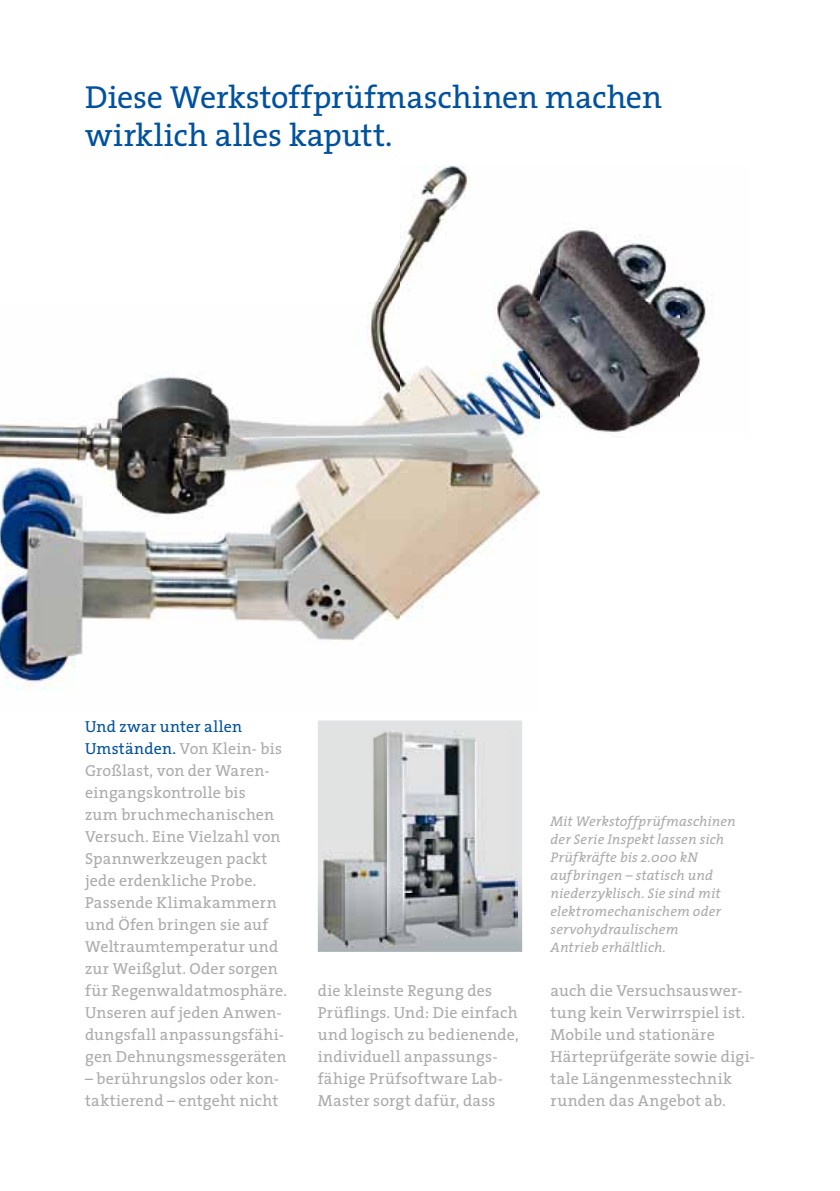
<style>
.page{position:relative;width:840px;height:1191px;background:#fff}
.page>*{position:absolute;margin:0;border:0;box-sizing:border-box;transform-origin:0 0}
.t1{font:32px/38px "The Serif";letter-spacing:-.005em;color:#00519e}
.t2{font:16px/22px "The Serif";letter-spacing:.01em;color:#ababad}
.t3{font:italic 14px/18px "The Serif";letter-spacing:.01em;color:#ababad}
.s1{color:#00519e}
</style>
<div class="page">
<img style="left:0;top:166px;width:706px;height:523px">
<svg style="left:317px;top:720px;width:205px;height:231px;background:#d7d9db"></svg>
<img style="left:322px;top:730px;width:195px;height:218px">
<h1 class="t1" style="left:85px;top:78px;width:578px">Diese Werkstoffprüfmaschinen machen wirklich alles kaputt.</h1>
<p class="t2" style="left:85px;top:715px;width:203px"><span class="s1">Und zwar unter allen<br>Umständen.</span> Von Klein- bis<br>Großlast, von der Waren&shy;eingangskontrolle bis<br>zum bruchmechanischen<br>Versuch. Eine Vielzahl von<br>Spannwerkzeugen packt jede erdenkliche Probe.<br>Passende Klimakammern und Öfen bringen sie auf<br>Weltraumtemperatur und zur Weißglut. Oder sorgen für Regenwaldatmosphäre.<br>Unseren auf jeden Anwen - dungsfall anpassungsfähi&shy;gen Dehnungsmessgeräten</p>
<p class="t2" style="left:85px;top:1067px;width:195px">– berührungslos oder kon - taktierend – entgeht nicht</p>
<p class="t2" style="left:317px;top:979px;width:202px">die kleinste Regung des<br>Prüflings. Und: Die einfach und logisch zu bedienende, individuell anpassungs&shy;fähige Prüfsoftware Lab-<br>Master sorgt dafür, dass</p>
<p class="t3" style="left:550px;top:811px;width:187px">Mit Werkstoffprüfmaschinen der Serie Inspekt lassen sich<br>Prüfkräfte bis 2.000 kN aufbringen – statisch und niederzyklisch. Sie sind mit elektromechanischem oder servohydraulischem<br>Antrieb erhältlich.</p>
<p class="t2" style="left:550px;top:979px;width:206px">auch die Versuchsauswer&shy;tung kein Verwirrspiel ist.<br>Mobile und stationäre<br>Härteprüfgeräte sowie digi&shy;tale Längenmesstechnik runden das Angebot ab.</p>
</div>
